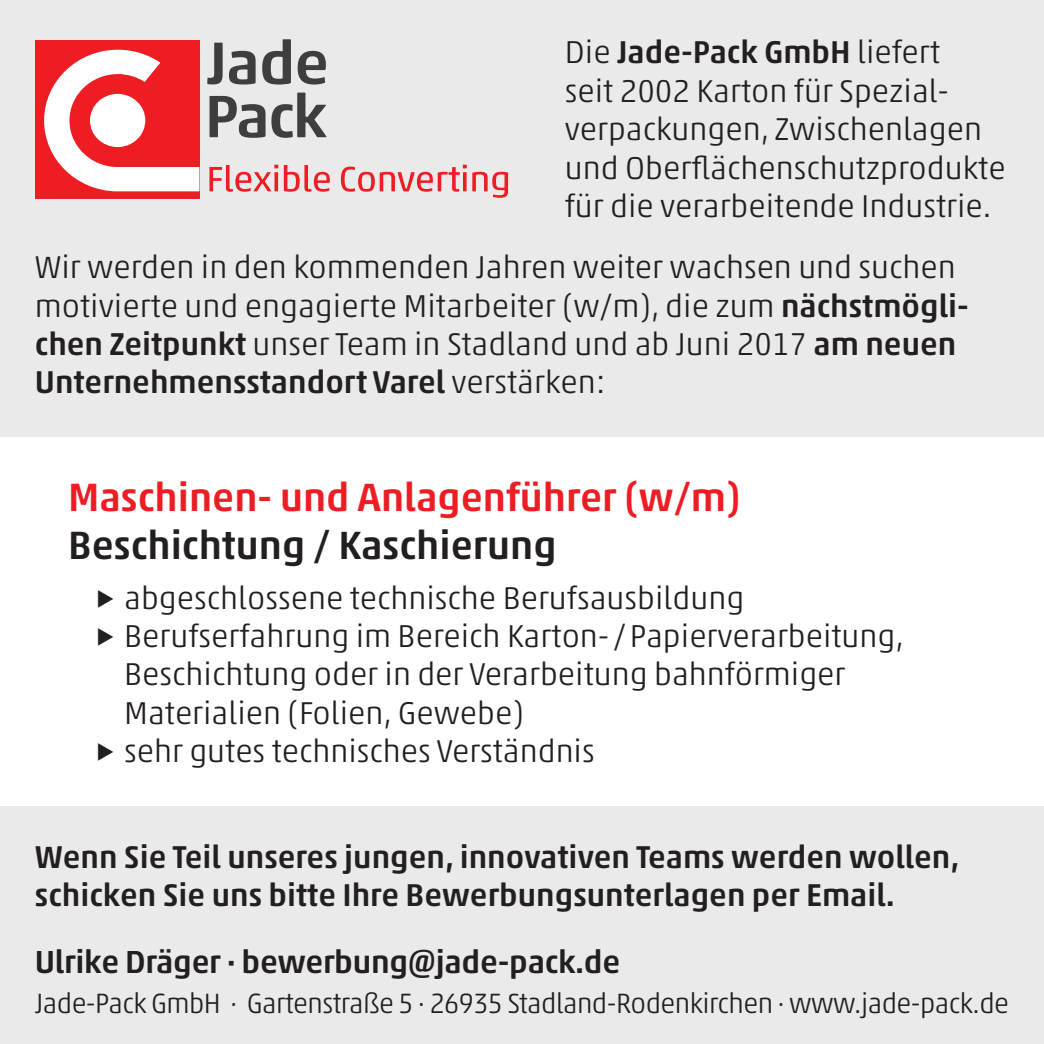
<style>
.page{position:relative;width:1044px;height:1044px;background:#fff}
.page>*{position:absolute;margin:0;border:0;box-sizing:border-box;transform-origin:0 0}
.t1{font:500 40px "Akko Pro";color:#ee1d23}
.t2{font:500 40px "Akko Pro";color:#231f20}
.t3{font:500 32.4px "Akko Pro";letter-spacing:-.01em;color:#231f20}
.t4{font:300 32px/38.4px "Akko Pro";color:#231f20}
.t5{font:500 32px/38.4px "Akko Pro";color:#231f20}
.t6{font:300 28.4px "Akko Pro";letter-spacing:-.02em;color:#231f20}
.s1{font-weight:500}
</style>
<div class="page">
<div style="left:0;top:0;width:1043px;height:437px;background:#eaeaea"></div>
<div style="left:0;top:806px;width:1043px;height:237px;background:#eaeaea"></div>
<svg style="left:207px;top:39px;width:119px;height:45px"></svg>
<svg style="left:209px;top:93px;width:117px;height:45px"></svg>
<div style="left:35px;top:41px;width:164px;height:158px;background:#ee1d23"></div>
<svg style="left:44px;top:50px;width:155px;height:141px"></svg>
<div style="left:90px;top:94px;width:55px;height:53px;background:#fff;border-radius:50%"></div>
<svg style="left:209px;top:165px;width:299px;height:33px"></svg>
<p class="t4" style="left:564px;top:33px;width:442px">Die <span class="s1">Jade-Pack GmbH</span> liefert<br>seit 2002 Karton für Spezial&shy;verpackungen, Zwischenlagen und Oberflächenschutzprodukte für die verarbeitende Industrie.</p>
<p class="t4" style="left:35px;top:247px;width:935px">Wir werden in den kommenden Jahren weiter wachsen und suchen motivierte und engagierte Mitarbeiter (w/m), die zum <span class="s1">nächstmögli&shy;chen Zeitpunkt</span> unser Team in Stadland und ab Juni 2017 <span class="s1">am neuen Unternehmensstandort Varel</span> verstärken:</p>
<p class="t1" style="left:68px;top:472px;width:673px">Maschinen- und Anlagenführer (w/m)</p>
<p class="t2" style="left:68px;top:520px;width:490px">Beschichtung / Kaschierung</p>
<p class="t4" style="left:124px;top:578px;width:781px">abgeschlossene technische Berufsausbildung Berufserfahrung im Bereich Karton-/Papierverarbeitung, Beschichtung oder in der Verarbeitung bahnförmiger Materialien (Folien, Gewebe)<br>sehr gutes technisches Verständnis</p>
<p class="t5" style="left:35px;top:836px;width:925px">Wenn Sie Teil unseres jungen, innovativen Teams werden wollen, schicken Sie uns bitte Ihre Bewerbungsunterlagen per Email.</p>
<p class="t3" style="left:35px;top:941px;width:586px">Ulrike Dräger · bewerbung@jade-pack.de</p>
<p class="t6" style="left:35px;top:985px;width:975px">Jade-Pack GmbH · Gartenstraße 5 · 26935 Stadland-Rodenkirchen · www.jade-pack.de</p>
</div>
